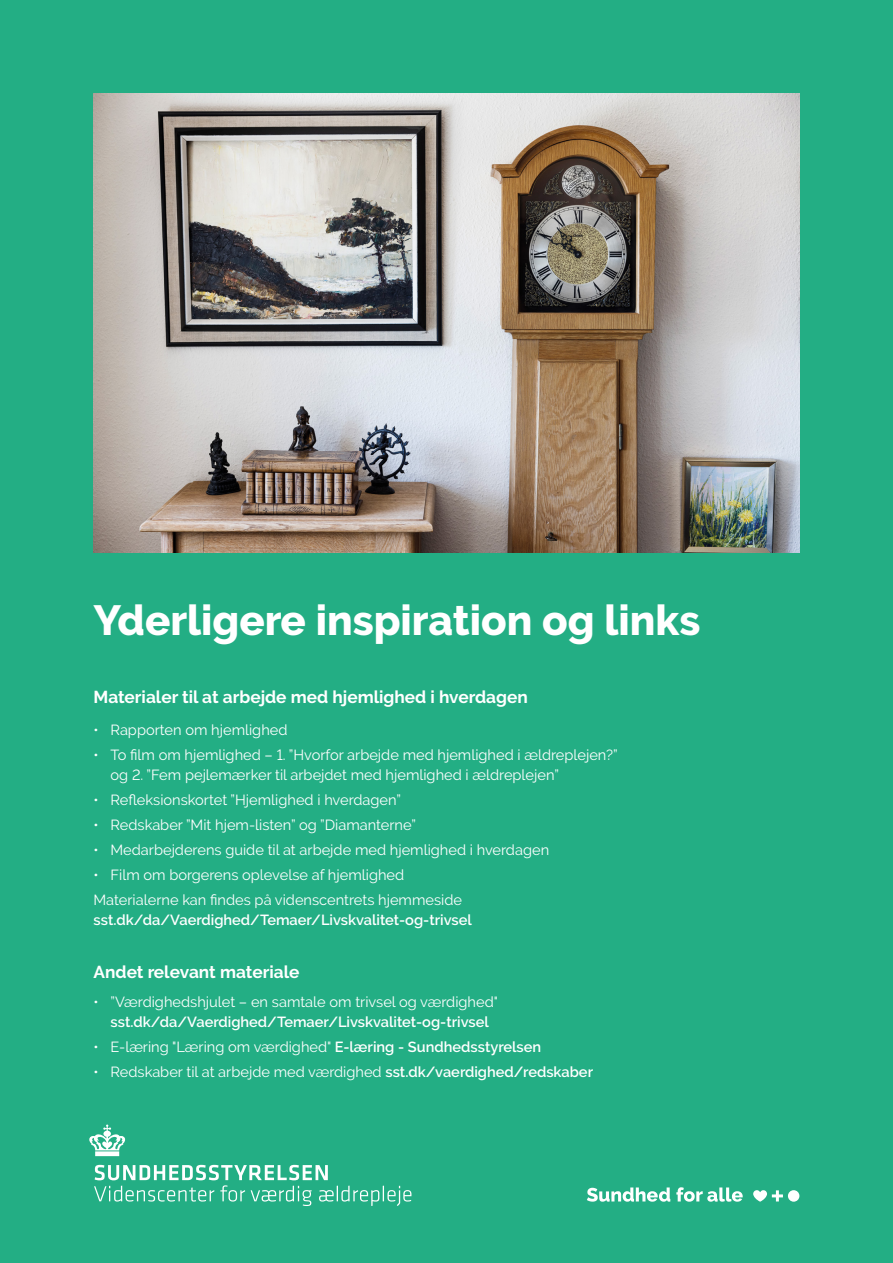
<style>
.page{position:relative;width:893px;height:1263px;background:#23ae84}
.page>*{position:absolute;margin:0;border:0;box-sizing:border-box;transform-origin:0 0}
.Rubrik_1{font:800 42px "Raleway";color:#fff}
.Mellemrubrik{font:700 17.25px "Raleway";color:#fff}
.t1{font:14.7px/19.8px "Raleway";color:#fff}
.Brødtekst{font:600 14.7px/19.8px "Raleway";color:#fff}
.s1{font-weight:400}
.s2{font-weight:600}
</style>
<div class="page">
<img style="left:94px;top:94px;width:705px;height:459px">
<svg style="left:587px;top:1187px;width:156px;height:15px"></svg>
<div style="left:788px;top:1190px;width:11px;height:12px;background:#fff;border-radius:50%"></div>
<svg style="left:753px;top:1190px;width:30px;height:12px"></svg>
<svg style="left:89px;top:1124px;width:322px;height:82px"></svg>
<p class="Rubrik_1" style="left:94px;top:596px;width:608px">Yderligere inspiration og links</p>
<p class="Mellemrubrik" style="left:94px;top:687px;width:436px">Materialer til at arbejde med hjemlighed i hverdagen</p>
<p class="t1" style="left:94px;top:720px;width:195px">• Rapporten om hjemlighed</p>
<p class="t1" style="left:111px;top:745px;width:509px;text-indent:-17px">• To film om hjemlighed – 1. ”Hvorfor arbejde med hjemlighed i ældreplejen?” og 2. ”Fem pejlemærker til arbejdet med hjemlighed i ældreplejen”</p>
<p class="t1" style="left:94px;top:790px;width:309px">• Refleksionskortet ”Hjemlighed i hverdagen”</p>
<p class="t1" style="left:94px;top:815px;width:324px">• Redskaber ”Mit hjem-listen” og ”Diamanterne”</p>
<p class="t1" style="left:94px;top:840px;width:457px">• Medarbejderens guide til at arbejde med hjemlighed i hverdagen</p>
<p class="t1" style="left:94px;top:865px;width:312px">• Film om borgerens oplevelse af hjemlighed</p>
<p class="Brødtekst" style="left:94px;top:890px;width:380px"><span class="s1">Materialerne kan findes på videnscentrets hjemmeside </span>sst.dk/da/Vaerdighed/Temaer/Livskvalitet-og-trivsel</p>
<p class="Mellemrubrik" style="left:94px;top:962px;width:207px">Andet relevant materiale</p>
<p class="Brødtekst" style="left:94px;top:992px;width:406px;text-align:center"><span class="s1">• ”Værdighedshjulet – en samtale om trivsel og værdighed" </span>sst.dk/da/Vaerdighed/Temaer/Livskvalitet-og-trivsel</p>
<p class="t1" style="left:94px;top:1037px;width:449px">• E-læring "Læring om værdighed" <span class="s2">E-læring - Sundhedsstyrelsen</span></p>
<p class="t1" style="left:94px;top:1062px;width:501px">• Redskaber til at arbejde med værdighed <span class="s2">sst.dk/vaerdighed/redskaber</span></p>
</div>
